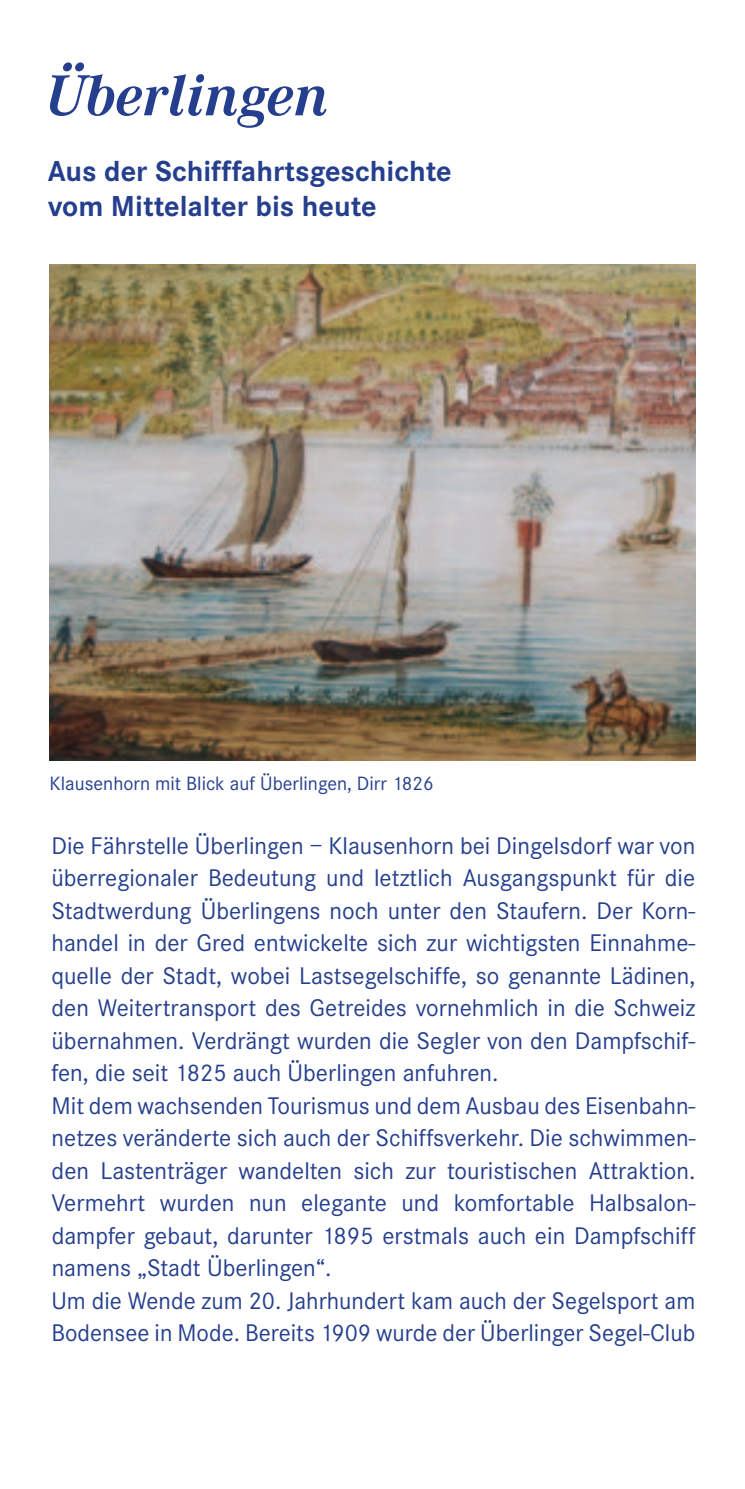
<style>
.page{position:relative;width:745px;height:1489px;background:#fff}
.page>*{position:absolute;margin:0;border:0;box-sizing:border-box;transform-origin:0 0}
.t1{font:italic 700 60px "Corporate A";color:#253f8e}
.t2{font:700 30px/35px "Corporate S";color:#253f8e}
.t3{font:25px/32.5px "Corporate S";color:#253f8e}
.t4{font:20px "Corporate S";color:#253f8e}
</style>
<div class="page">
<img style="left:50px;top:264px;width:644px;height:496px">
<h1 class="t1" style="left:44px;top:61px;width:285px">Überlingen</h1>
<p class="t2" style="left:48px;top:154px;width:405px">Aus der Schifffahrtsgeschichte vom Mittelalter bis heute</p>
<p class="t4" style="left:50px;top:772px;width:385px">Klausenhorn mit Blick auf Überlingen, Dirr 1826</p>
<p class="t3" style="left:51px;top:829px;width:645px">Die Fährstelle Überlingen – Klausenhorn bei Dingelsdorf war von überregionaler Bedeutung und letztlich Ausgangspunkt für die Stadtwerdung Überlingens noch unter den Staufern. Der Korn&shy;handel in der Gred entwickelte sich zur wichtigsten Einnahme&shy;quelle der Stadt, wobei Lastsegelschiffe, so genannte Lädinen, den Weitertransport des Getreides vornehmlich in die Schweiz übernahmen. Verdrängt wurden die Segler von den Dampfschif&shy;fen, die seit 1825 auch Überlingen anfuhren.<br>Mit dem wachsenden Tourismus und dem Ausbau des Eisenbahn&shy;netzes veränderte sich auch der Schiffsverkehr. Die schwimmen&shy;den Lastenträger wandelten sich zur touristischen Attraktion.<br>Vermehrt wurden nun elegante und komfortable Halbsalon&shy;dampfer gebaut, darunter 1895 erstmals auch ein Dampfschiff namens „Stadt Überlingen“.<br>Um die Wende zum 20. Jahrhundert kam auch der Segelsport am Bodensee in Mode. Bereits 1909 wurde der Überlinger Segel-Club</p>
</div>
